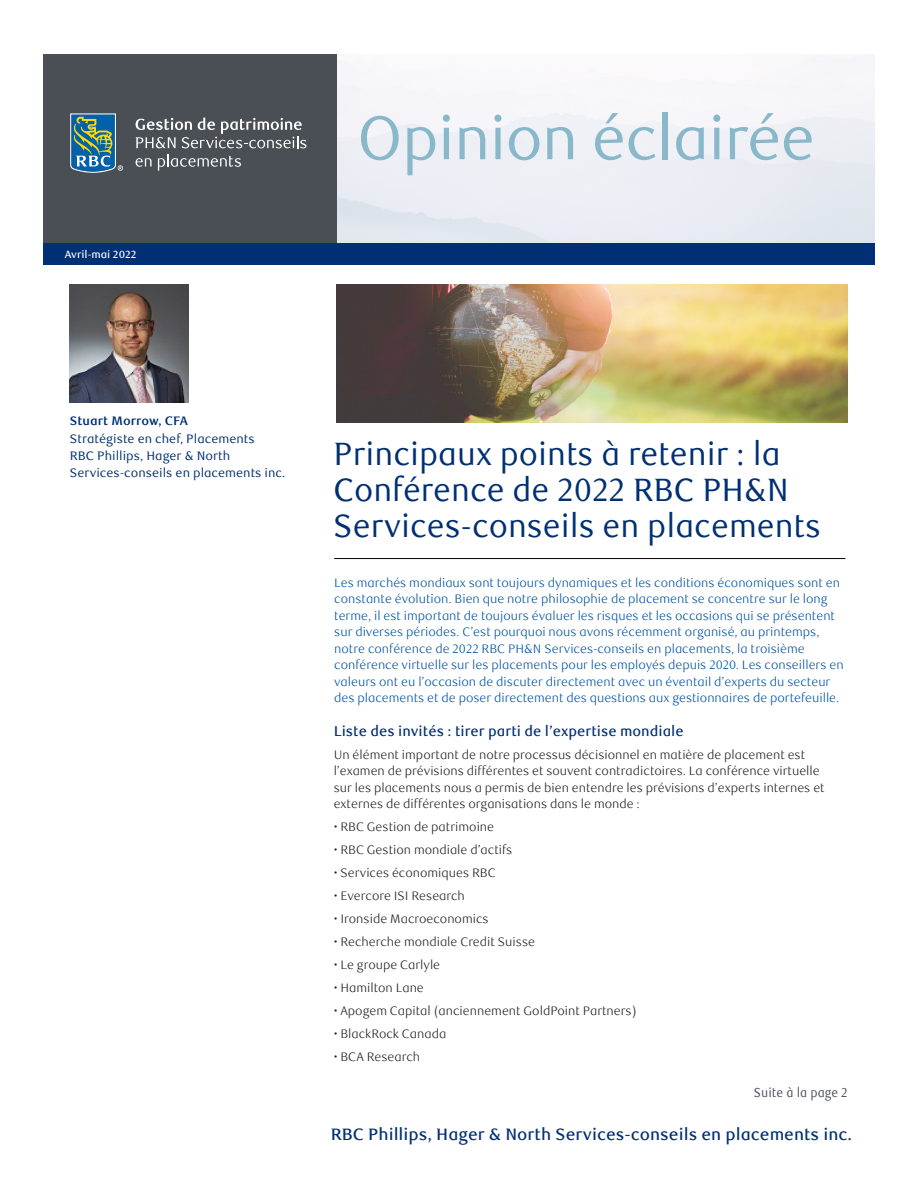
<style>
.page{position:relative;width:918px;height:1188px;background:#fff}
.page>*{position:absolute;margin:0;border:0;box-sizing:border-box;transform-origin:0 0}
.t1{font:61.5px "RBC Display";color:#89b8ca}
._1-Main_Title{font:32.25px/36px "RBC Text";color:#002f73}
._15_-_Legal_entity{font:500 16.5px "RBC Text";color:#002f73}
._5-Body_Copy{font:500 14.25px "RBC Text";color:#002f73}
._12-Disclaimer{font:13.05px "RBC Text Cond";color:#4e535c;scale:.95 1}
._3-Intro_Text{font:300 12.3px/16.5px "RBC Text";color:#0052a3}
._5-Body_Copy-2{font:300 12.3px/16.5px "RBC Text";color:#231f20}
._3-Intro_Text-2{font:12.3px/17.2px "RBC Text";color:#002f73}
._3-Intro_Text-3{font:700 12.3px "RBC Text";color:#002f73}
.t2{font:500 10.5px "RBC Text";color:#fff}
</style>
<div class="page">
<hr style="left:334px;top:558px;width:511px;height:1px;background:#000">
<img style="left:337px;top:284px;width:511px;height:138px">
<div style="left:43px;top:54px;width:294px;height:211px;background:#4a4f55"></div>
<svg style="left:70px;top:113px;width:53px;height:60px;background:#4f818d"></svg>
<svg style="left:135px;top:118px;width:171px;height:30px"></svg>
<svg style="left:136px;top:158px;width:16px;height:9px"></svg>
<svg style="left:158px;top:154px;width:83px;height:17px"></svg>
<div style="left:43px;top:243px;width:832px;height:22px;background:#002f73"></div>
<img style="left:69px;top:284px;width:119px;height:119px">
<p class="t2" style="left:65px;top:248px;width:73px">Avril-mai 2022</p>
<p class="t1" style="left:358px;top:103px;width:458px">Opinion éclairée</p>
<p class="_3-Intro_Text-3" style="left:70px;top:414px;width:120px">Stuart Morrow, CFA</p>
<p class="_3-Intro_Text-2" style="left:70px;top:430px;width:186px">Stratégiste en chef, Placements</p>
<p class="_3-Intro_Text-2" style="left:70px;top:447px;width:217px">RBC Phillips, Hager &amp; North<br>Services-conseils en placements inc.</p>
<p class="_1-Main_Title" style="left:334px;top:436px;width:489px">Principaux points à retenir : la<br>Conférence de 2022 RBC PH&amp;N<br>Services-conseils en placements</p>
<p class="_3-Intro_Text" style="left:334px;top:575px;width:511px">Les marchés mondiaux sont toujours dynamiques et les conditions économiques sont en constante évolution. Bien que notre philosophie de placement se concentre sur le long terme, il est important de toujours évaluer les risques et les occasions qui se présentent sur diverses périodes. C’est pourquoi nous avons récemment organisé, au printemps, notre conférence de 2022 RBC PH&amp;N Services-conseils en placements, la troisième conférence virtuelle sur les placements pour les employés depuis 2020. Les conseillers en valeurs ont eu l’occasion de discuter directement avec un éventail d’experts du secteur des placements et de poser directement des questions aux gestionnaires de portefeuille.</p>
<p class="_5-Body_Copy" style="left:334px;top:722px;width:352px">Liste des invités : tirer parti de l’expertise mondiale</p>
<p class="_5-Body_Copy-2" style="left:334px;top:747px;width:493px">Un élément important de notre processus décisionnel en matière de placement est l’examen de prévisions différentes et souvent contradictoires. La conférence virtuelle sur les placements nous a permis de bien entendre les prévisions d’experts internes et externes de différentes organisations dans le monde :</p>
<p class="_5-Body_Copy-2" style="left:334px;top:819px;width:162px">• RBC Gestion de patrimoine</p>
<p class="_5-Body_Copy-2" style="left:334px;top:842px;width:180px">• RBC Gestion mondiale d’actifs</p>
<p class="_5-Body_Copy-2" style="left:334px;top:865px;width:163px">• Services économiques RBC</p>
<p class="_5-Body_Copy-2" style="left:334px;top:888px;width:133px">• Evercore ISI Research</p>
<p class="_5-Body_Copy-2" style="left:334px;top:911px;width:156px">• Ironside Macroeconomics</p>
<p class="_5-Body_Copy-2" style="left:334px;top:934px;width:203px">• Recherche mondiale Credit Suisse</p>
<p class="_5-Body_Copy-2" style="left:334px;top:957px;width:108px">• Le groupe Carlyle</p>
<p class="_5-Body_Copy-2" style="left:334px;top:980px;width:92px">• Hamilton Lane</p>
<p class="_5-Body_Copy-2" style="left:334px;top:1003px;width:304px">• Apogem Capital (anciennement GoldPoint Partners)</p>
<p class="_5-Body_Copy-2" style="left:334px;top:1026px;width:114px">• BlackRock Canada</p>
<p class="_5-Body_Copy-2" style="left:334px;top:1049px;width:88px">• BCA Research</p>
<p class="_12-Disclaimer" style="left:754px;top:1085px;width:100px">Suite à la page 2</p>
<p class="_15_-_Legal_entity" style="left:331px;top:1125px;width:523px">RBC Phillips, Hager &amp; North Services-conseils en placements inc.</p>
</div>
